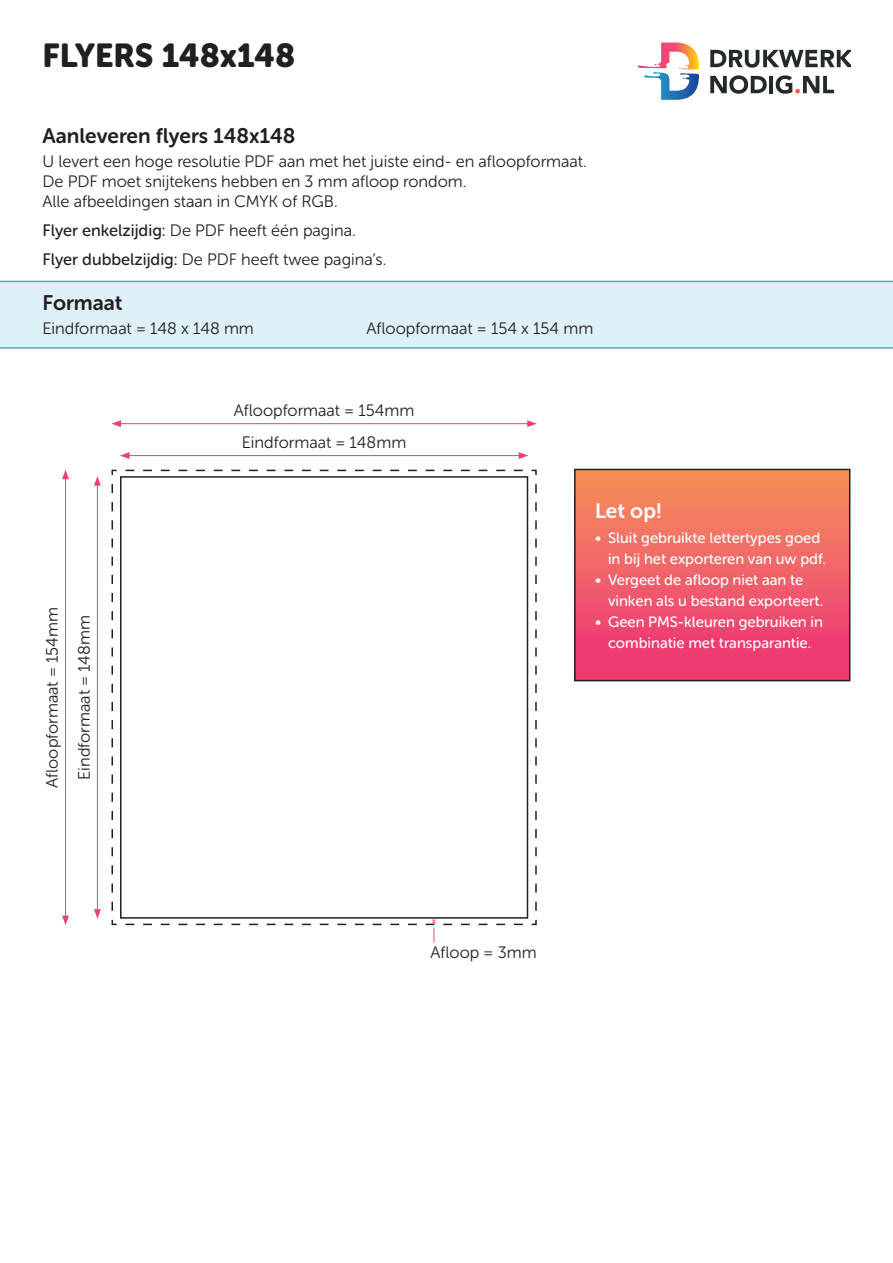
<style>
.page{position:relative;width:893px;height:1263px;background:#fff}
.page>*{position:absolute;margin:0;border:0;box-sizing:border-box;transform-origin:0 0}
.Titel{font:33px "Museo Sans Rounded 900";color:#231f20}
.Kop_1{font:21px "Museo Sans Rounded 700";color:#231f20}
.t1{font:21px "Museo Sans Rounded 700";color:#fff}
.Tekst{font:16.5px "Museo Sans Rounded 300";color:#231f20}
.t2{font:15px/21px "Museo Sans Rounded 500";color:#fff}
.s1{font-family:"Museo Sans Rounded 500"}
</style>
<div class="page">
<svg style="left:710px;top:50px;width:140px;height:18px"></svg>
<svg style="left:710px;top:75px;width:57px;height:19px"></svg>
<hr style="left:769px;top:76px;width:4px;height:17px;background:#24292c">
<svg style="left:776px;top:75px;width:58px;height:19px"></svg>
<svg style="left:638px;top:43px;width:61px;height:57px"></svg>
<div style="left:0;top:281px;width:893px;height:68px;background:#def0f8"></div>
<div style="left:575px;top:469px;width:275px;height:212px;background:linear-gradient(to bottom,#f59258,#ee3177)"></div>
<div style="left:574px;top:469px;width:276px;height:212px;border:2px solid #231f20"></div>
<svg style="left:111px;top:469px;width:426px;height:457px"></svg>
<hr style="left:127px;top:455px;width:394px;height:1px;background:#ef4070">
<svg style="left:120px;top:452px;width:9px;height:7px"></svg>
<svg style="left:519px;top:452px;width:9px;height:7px"></svg>
<hr style="left:119px;top:423px;width:411px;height:1px;background:#ef4070">
<svg style="left:112px;top:420px;width:9px;height:7px"></svg>
<svg style="left:527px;top:420px;width:10px;height:7px"></svg>
<hr style="left:97px;top:483px;width:1px;height:428px;background:#ef4070">
<svg style="left:94px;top:476px;width:7px;height:10px"></svg>
<svg style="left:94px;top:909px;width:7px;height:10px"></svg>
<hr style="left:65px;top:477px;width:1px;height:441px;background:#ef4070">
<svg style="left:62px;top:470px;width:7px;height:9px"></svg>
<svg style="left:62px;top:916px;width:7px;height:9px"></svg>
<div style="left:120px;top:476px;width:408px;height:443px;border:2px solid #231f20"></div>
<svg style="left:125px;top:920px;width:402px;height:22px"></svg>
<p class="Titel" style="left:43px;top:37px;width:254px">FLYERS 148x148</p>
<p class="Kop_1" style="left:43px;top:124px;width:254px">Aanleveren flyers 148x148</p>
<p class="Tekst" style="left:43px;top:153px;width:546px">U levert een hoge resolutie PDF aan met het juiste eind- en afloopformaat.</p>
<p class="Tekst" style="left:43px;top:173px;width:425px">De PDF moet snijtekens hebben en 3 mm afloop rondom.</p>
<p class="Tekst" style="left:43px;top:192px;width:297px">Alle afbeeldingen staan in CMYK of RGB.</p>
<p class="Tekst" style="left:43px;top:221px;width:315px"><span class="s1">Flyer enkelzijdig:</span> De PDF heeft één pagina.</p>
<p class="Tekst" style="left:43px;top:250px;width:345px"><span class="s1">Flyer dubbelzijdig:</span> De PDF heeft twee pagina’s.</p>
<p class="Kop_1" style="left:43px;top:291px;width:81px">Formaat</p>
<p class="Tekst" style="left:43px;top:319px;width:213px">Eindformaat = 148 x 148 mm</p>
<p class="Tekst" style="left:367px;top:319px;width:228px">Afloopformaat = 154 x 154 mm</p>
<p class="Tekst" style="left:234px;top:401px;width:182px">Afloopformaat = 154mm</p>
<p class="Tekst" style="left:43px;top:788px;width:182px;rotate:-90deg">Afloopformaat = 154mm</p>
<p class="Tekst" style="left:75px;top:780px;width:166px;rotate:-90deg">Eindformaat = 148mm</p>
<p class="Tekst" style="left:242px;top:433px;width:166px">Eindformaat = 148mm</p>
<p class="t1" style="left:595px;top:499px;width:68px">Let op!</p>
<p class="t2" style="left:608px;top:527px;width:219px;text-indent:-13px">• Sluit gebruikte lettertypes goed in bij het exporteren van uw pdf.</p>
<p class="t2" style="left:608px;top:569px;width:217px;text-indent:-13px">• Vergeet de afloop niet aan te vinken als u bestand exporteert.</p>
<p class="t2" style="left:595px;top:611px;width:229px;text-align:center">• Geen PMS-kleuren gebruiken in combinatie met transparantie.</p>
<p class="Tekst" style="left:431px;top:943px;width:108px">Afloop = 3mm</p>
</div>
